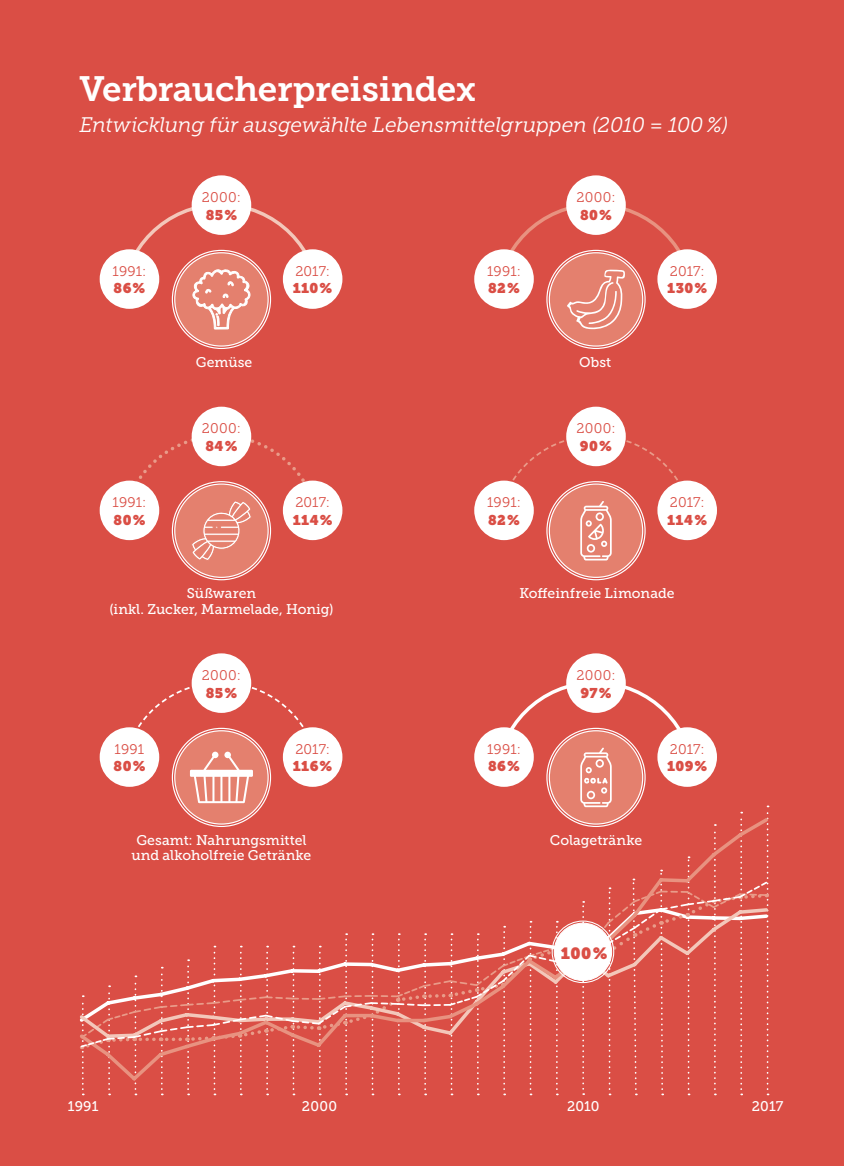
<style>
.page{position:relative;width:844px;height:1166px;background:#fff}
.page>*{position:absolute;margin:0;border:0;box-sizing:border-box;transform-origin:0 0}
.t1{font:35px "Museo Slab 700";letter-spacing:-.01em;color:#fff}
.t2{font:italic 21px "Museo Slab 300";letter-spacing:-.015em;color:#fff}
.t3{font:16.1px "Museo Slab";color:#da4e45}
.t4{font:14px/15.4px "Museo Slab 500";letter-spacing:.005em;color:#fff;text-align:center}
.t5{font:14px "Museo Slab 300";letter-spacing:.015em;color:#da4e45}
.t6{font:14px "Museo Slab";letter-spacing:.035em;color:#da4e45}
</style>
<div class="page">
<div style="left:0;top:0;width:843px;height:1166px;background:#da4e45"></div>
<div style="left:100px;top:481px;width:59px;height:59px;background:#fff;border-radius:50%"></div>
<div style="left:192px;top:407px;width:59px;height:59px;background:#fff;border-radius:50%"></div>
<div style="left:283px;top:481px;width:59px;height:59px;background:#fff;border-radius:50%"></div>
<div style="left:175px;top:484px;width:93px;height:93px;background:#e4806e;border-radius:50%"></div>
<svg style="left:119px;top:433px;width:204px;height:128px"></svg>
<div style="left:474px;top:481px;width:59px;height:59px;background:#fff;border-radius:50%"></div>
<div style="left:566px;top:407px;width:59px;height:59px;background:#fff;border-radius:50%"></div>
<div style="left:657px;top:481px;width:59px;height:59px;background:#fff;border-radius:50%"></div>
<div style="left:549px;top:484px;width:93px;height:93px;background:#e4806e;border-radius:50%"></div>
<svg style="left:495px;top:434px;width:200px;height:126px"></svg>
<div style="left:175px;top:253px;width:93px;height:93px;background:#e4806e;border-radius:50%"></div>
<svg style="left:119px;top:201px;width:204px;height:128px"></svg>
<div style="left:100px;top:249px;width:59px;height:60px;background:#fff;border-radius:50%"></div>
<div style="left:192px;top:175px;width:59px;height:60px;background:#fff;border-radius:50%"></div>
<div style="left:283px;top:249px;width:59px;height:60px;background:#fff;border-radius:50%"></div>
<div style="left:566px;top:175px;width:59px;height:60px;background:#fff;border-radius:50%"></div>
<div style="left:657px;top:249px;width:59px;height:60px;background:#fff;border-radius:50%"></div>
<div style="left:549px;top:253px;width:93px;height:93px;background:#e4806e;border-radius:50%"></div>
<svg style="left:509px;top:201px;width:188px;height:128px"></svg>
<div style="left:474px;top:249px;width:59px;height:60px;background:#fff;border-radius:50%"></div>
<div style="left:566px;top:653px;width:59px;height:60px;background:#fff;border-radius:50%"></div>
<div style="left:192px;top:653px;width:59px;height:60px;background:#fff;border-radius:50%"></div>
<svg style="left:80px;top:679px;width:688px;height:416px"></svg>
<div style="left:554px;top:923px;width:57px;height:57px;background:#fff;border-radius:50%"></div>
<div style="left:551px;top:920px;width:63px;height:63px;border:1px solid #fff;border-radius:50%"></div>
<div style="left:553px;top:922px;width:59px;height:59px;border:1px solid #fff;border-radius:50%"></div>
<h1 class="t1" style="left:79px;top:69px;width:398px">Verbraucherpreisindex</h1>
<h2 class="t2" style="left:79px;top:114px;width:650px">Entwicklung für ausgewählte Lebensmittelgruppen (2010 = 100 %)</h2>
<p class="t5" style="left:202px;top:190px;width:40px">2000:</p>
<p class="t6" style="left:206px;top:206px;width:33px">85%</p>
<p class="t5" style="left:576px;top:190px;width:40px">2000:</p>
<p class="t6" style="left:580px;top:206px;width:33px">80%</p>
<p class="t5" style="left:112px;top:263px;width:35px">1991:</p>
<p class="t6" style="left:113px;top:280px;width:33px">86%</p>
<p class="t5" style="left:295px;top:263px;width:36px">2017:</p>
<p class="t6" style="left:293px;top:280px;width:41px">110%</p>
<p class="t5" style="left:487px;top:263px;width:35px">1991:</p>
<p class="t6" style="left:488px;top:280px;width:33px">82%</p>
<p class="t5" style="left:669px;top:263px;width:36px">2017:</p>
<p class="t6" style="left:667px;top:280px;width:42px">130%</p>
<p class="t4" style="left:196px;top:354px;width:58px">Gemüse</p>
<p class="t4" style="left:579px;top:354px;width:34px">Obst</p>
<p class="t5" style="left:202px;top:421px;width:40px">2000:</p>
<p class="t6" style="left:205px;top:438px;width:34px">84%</p>
<p class="t5" style="left:576px;top:421px;width:40px">2000:</p>
<p class="t6" style="left:580px;top:438px;width:34px">90%</p>
<p class="t5" style="left:112px;top:495px;width:35px">1991:</p>
<p class="t6" style="left:113px;top:511px;width:33px">80%</p>
<p class="t5" style="left:295px;top:495px;width:36px">2017:</p>
<p class="t6" style="left:292px;top:511px;width:41px">114%</p>
<p class="t5" style="left:487px;top:495px;width:35px">1991:</p>
<p class="t6" style="left:488px;top:511px;width:33px">82%</p>
<p class="t5" style="left:669px;top:495px;width:36px">2017:</p>
<p class="t6" style="left:667px;top:511px;width:41px">114%</p>
<p class="t4" style="left:109px;top:586px;width:226px">Süßwaren<br>(inkl. Zucker, Marmelade, Honig)</p>
<p class="t4" style="left:519px;top:586px;width:157px">Koffeinfreie Limonade</p>
<p class="t5" style="left:202px;top:667px;width:40px">2000:</p>
<p class="t6" style="left:206px;top:684px;width:33px">85%</p>
<p class="t5" style="left:576px;top:667px;width:40px">2000:</p>
<p class="t6" style="left:580px;top:684px;width:33px">97%</p>
<p class="t5" style="left:115px;top:741px;width:31px">1991</p>
<p class="t6" style="left:113px;top:758px;width:33px">80%</p>
<p class="t5" style="left:295px;top:741px;width:36px">2017:</p>
<p class="t6" style="left:293px;top:758px;width:41px">116%</p>
<p class="t5" style="left:487px;top:741px;width:35px">1991:</p>
<p class="t6" style="left:488px;top:758px;width:33px">86%</p>
<p class="t5" style="left:669px;top:741px;width:36px">2017:</p>
<p class="t6" style="left:666px;top:758px;width:42px">109%</p>
<p class="t4" style="left:131px;top:832px;width:181px">Gesamt: Nahrungsmittel und alkoholfreie Getränke</p>
<p class="t4" style="left:549px;top:832px;width:94px">Colagetränke</p>
<p class="t3" style="left:560px;top:944px;width:48px">100%</p>
<p class="t4" style="left:68px;top:1098px;width:32px">1991</p>
<p class="t4" style="left:302px;top:1098px;width:37px">2000</p>
<p class="t4" style="left:567px;top:1098px;width:34px">2010</p>
<p class="t4" style="left:751px;top:1098px;width:33px">2017</p>
</div>
